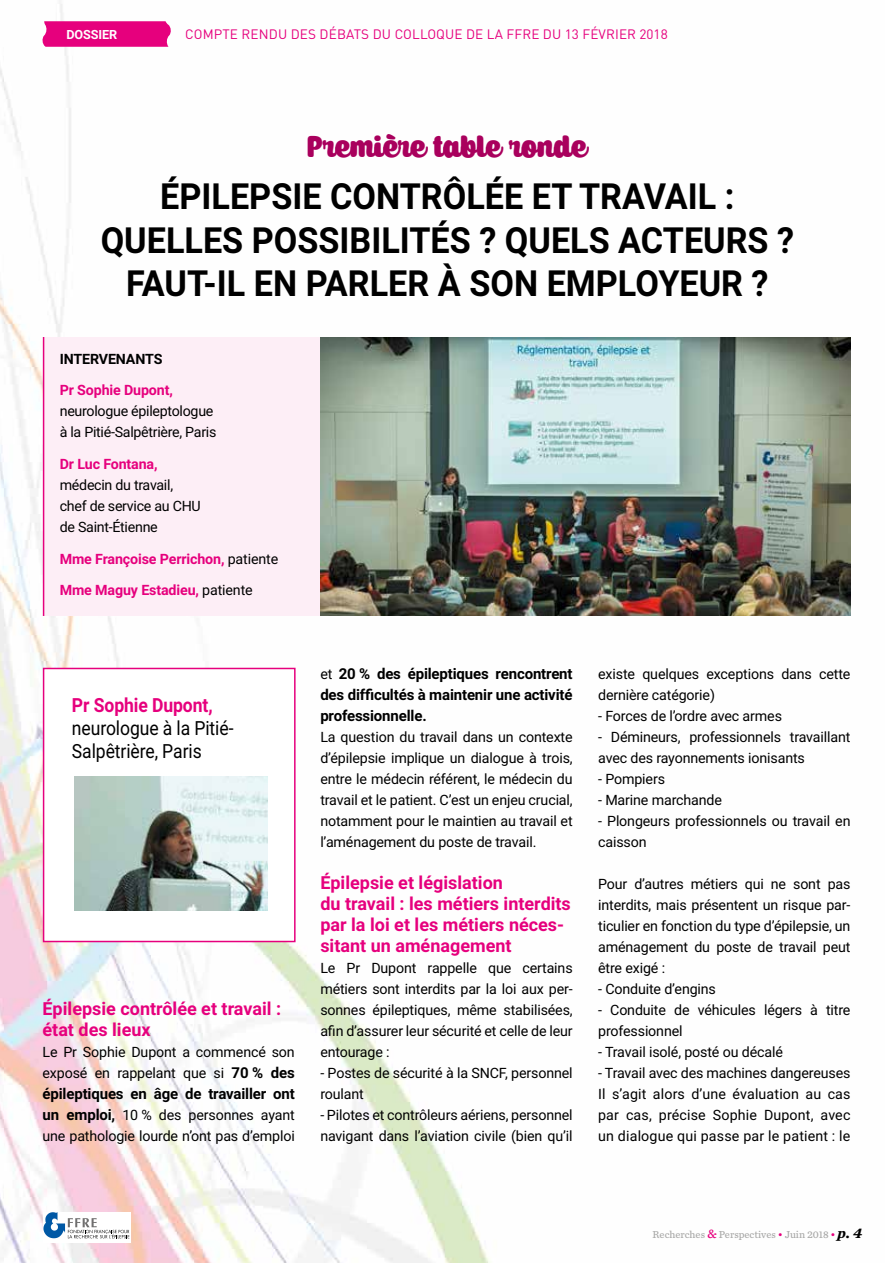
<style>
.page{position:relative;width:893px;height:1263px;background:#fff}
.page>*{position:absolute;margin:0;border:0;box-sizing:border-box;transform-origin:0 0}
.t1{font:700 36px/43.5px "Roboto";color:#000;text-align:center;scale:.95 1}
.t2{font:30px "Caprica Script Upr Personal Use";color:#a9005d}
.t3{font:19.5px/23.4px "Roboto";letter-spacing:-.005em;color:#000;scale:.9 1}
.t4{font:700 19.5px "Roboto";letter-spacing:-.005em;color:#e6007d;scale:.9 1}
.t5{font:700 18px/21px "Roboto";color:#e6007d}
.t6{font:700 15px/21px "Roboto";letter-spacing:-.01em;color:#000;text-align:justify}
.t7{font:14.25px/21px "Roboto";letter-spacing:-.01em;color:#000}
.t8{font:700 14.25px "Roboto";letter-spacing:-.01em;color:#e6007d}
.t9{font:700 14.25px "Roboto";letter-spacing:-.01em;color:#000}
.t10{font:13.5px "DIN Pro";letter-spacing:.01em;color:#e6007d}
.t11{font:700 12.6px "Roboto";letter-spacing:-.01em;color:#fff}
.t12{font:10.5px "Chronicle Text G4";color:#a8a8a7}
.s1{font-weight:400;color:#000}
.s2{font-weight:700;font-size:15px}
.s3{font-weight:400;font-size:14.25px}
.s4{font-size:13.5px;color:#e6007d}
.s5{color:#e6007d}
.s6{font-weight:700;font-style:italic;font-size:15px;color:#000}
</style>
<div class="page">
<img style="left:0;top:3px;width:851px;height:1260px">
<svg style="left:43px;top:1212px;width:88px;height:30px"></svg>
<svg style="left:43px;top:1212px;width:86px;height:26px"></svg>
<svg style="left:42px;top:21px;width:130px;height:26px;background:#e71085"></svg>
<div style="left:43px;top:668px;width:253px;height:274px;background:#fff;border:2px solid #e6007d"></div>
<div style="left:43px;top:337px;width:289px;height:279px;background:#fdeef6"></div>
<img style="left:320px;top:337px;width:530px;height:279px">
<img style="left:75px;top:776px;width:193px;height:135px">
<hr style="left:43px;top:337px;width:1px;height:279px;background:#e6007d">
<p class="t11" style="left:67px;top:26px;width:52px">DOSSIER</p>
<p class="t10" style="left:185px;top:24px;width:484px">COMPTE RENDU DES DÉBATS DU COLLOQUE DE LA FFRE DU 13 FÉVRIER 2018</p>
<h2 class="t2" style="left:308px;top:128px;width:281px">Première table ronde</h2>
<h1 class="t1" style="left:101px;top:173px;width:731px">ÉPILEPSIE CONTRÔLÉE ET TRAVAIL :<br>QUELLES POSSIBILITÉS ? QUELS ACTEURS ?<br>FAUT-IL EN PARLER À SON EMPLOYEUR ?</h1>
<p class="t9" style="left:60px;top:349px;width:104px">INTERVENANTS</p>
<p class="t8" style="left:60px;top:380px;width:115px">Pr Sophie Dupont,</p>
<p class="t7" style="left:60px;top:400px;width:158px">neurologue épileptologue à la Pitié-Salpêtrière, Paris</p>
<p class="t8" style="left:60px;top:454px;width:99px">Dr Luc Fontana,</p>
<p class="t7" style="left:60px;top:474px;width:143px">médecin du travail, chef de service au CHU de Saint-Étienne</p>
<p class="t8" style="left:60px;top:548px;width:220px">Mme Françoise Perrichon, <span class="s1">patiente</span></p>
<p class="t8" style="left:60px;top:580px;width:194px">Mme Maguy Estadieu, <span class="s1">patiente</span></p>
<h3 class="t4" style="left:72px;top:691px;width:158px">Pr Sophie Dupont,</h3>
<h3 class="t3" style="left:72px;top:716px;width:181px">neurologue à la Pitié-<br>Salpêtrière, Paris</h3>
<p class="t5" style="left:43px;top:997px;width:240px">Épilepsie contrôlée et travail : état des lieux</p>
<p class="t7" style="left:43px;top:1041px;width:254px">Le Pr Sophie Dupont a commencé son exposé en rappelant que si <span class="s2">70 % des</span></p>
<p class="t6" style="left:43px;top:1083px;width:254px">épileptiques en âge de travailler ont</p>
<p class="t7" style="left:43px;top:1104px;width:254px"><span class="s2">un emploi,</span> 10 % des personnes ayant une pathologie lourde n’ont pas d’emploi</p>
<p class="t6" style="left:320px;top:663px;width:254px"><span class="s3">et</span> 20 % des épileptiques rencontrent des difficultés à maintenir une activité professionnelle.</p>
<p class="t7" style="left:320px;top:726px;width:254px;text-align:justify">La question du travail dans un contexte d’épilepsie implique un dialogue à trois, entre le médecin référent, le médecin du travail et le patient. C’est un enjeu crucial, notamment pour le maintien au travail et l’aménagement du poste de travail.</p>
<p class="t5" style="left:320px;top:871px;width:252px">Épilepsie et législation<br>du travail : les métiers interdits par la loi et les métiers néces&shy;sitant un aménagement</p>
<p class="t7" style="left:320px;top:957px;width:254px;text-align:justify">Le Pr Dupont rappelle que certains métiers sont interdits par la loi aux per&shy;sonnes épileptiques, même stabilisées, afin d’assurer leur sécurité et celle de leur entourage :</p>
<p class="t7" style="left:320px;top:1062px;width:254px">- Postes de sécurité à la SNCF, personnel roulant</p>
<p class="t7" style="left:320px;top:1104px;width:254px">- Pilotes et contrôleurs aériens, personnel navigant dans l’aviation civile (bien qu’il</p>
<p class="t7" style="left:598px;top:663px;width:254px">existe quelques exceptions dans cette dernière catégorie)</p>
<p class="t7" style="left:598px;top:705px;width:185px">- Forces de l’ordre avec armes</p>
<p class="t7" style="left:598px;top:726px;width:254px">- Démineurs, professionnels travaillant avec des rayonnements ionisants</p>
<p class="t7" style="left:598px;top:768px;width:68px">- Pompiers</p>
<p class="t7" style="left:598px;top:789px;width:125px">- Marine marchande</p>
<p class="t7" style="left:598px;top:810px;width:254px">- Plongeurs professionnels ou travail en caisson</p>
<p class="t7" style="left:598px;top:873px;width:254px;text-align:justify">Pour d’autres métiers qui ne sont pas interdits, mais présentent un risque par&shy;ticulier en fonction du type d’épilepsie, un aménagement du poste de travail peut être exigé :</p>
<p class="t7" style="left:598px;top:978px;width:119px">- Conduite d’engins</p>
<p class="t7" style="left:598px;top:999px;width:254px">- Conduite de véhicules légers à titre professionnel</p>
<p class="t7" style="left:598px;top:1041px;width:186px">- Travail isolé, posté ou décalé</p>
<p class="t7" style="left:598px;top:1062px;width:254px;text-align:justify">- Travail avec des machines dangereuses Il s’agit alors d’une évaluation au cas par cas, précise Sophie Dupont, avec un dialogue qui passe par le patient : le</p>
<p class="t12" style="left:653px;top:1227px;width:211px">Recherches <span class="s4">&amp;</span> Perspectives <span class="s5">•</span> Juin 2018 <span class="s5">•</span> <span class="s6">p. 4</span></p>
</div>
